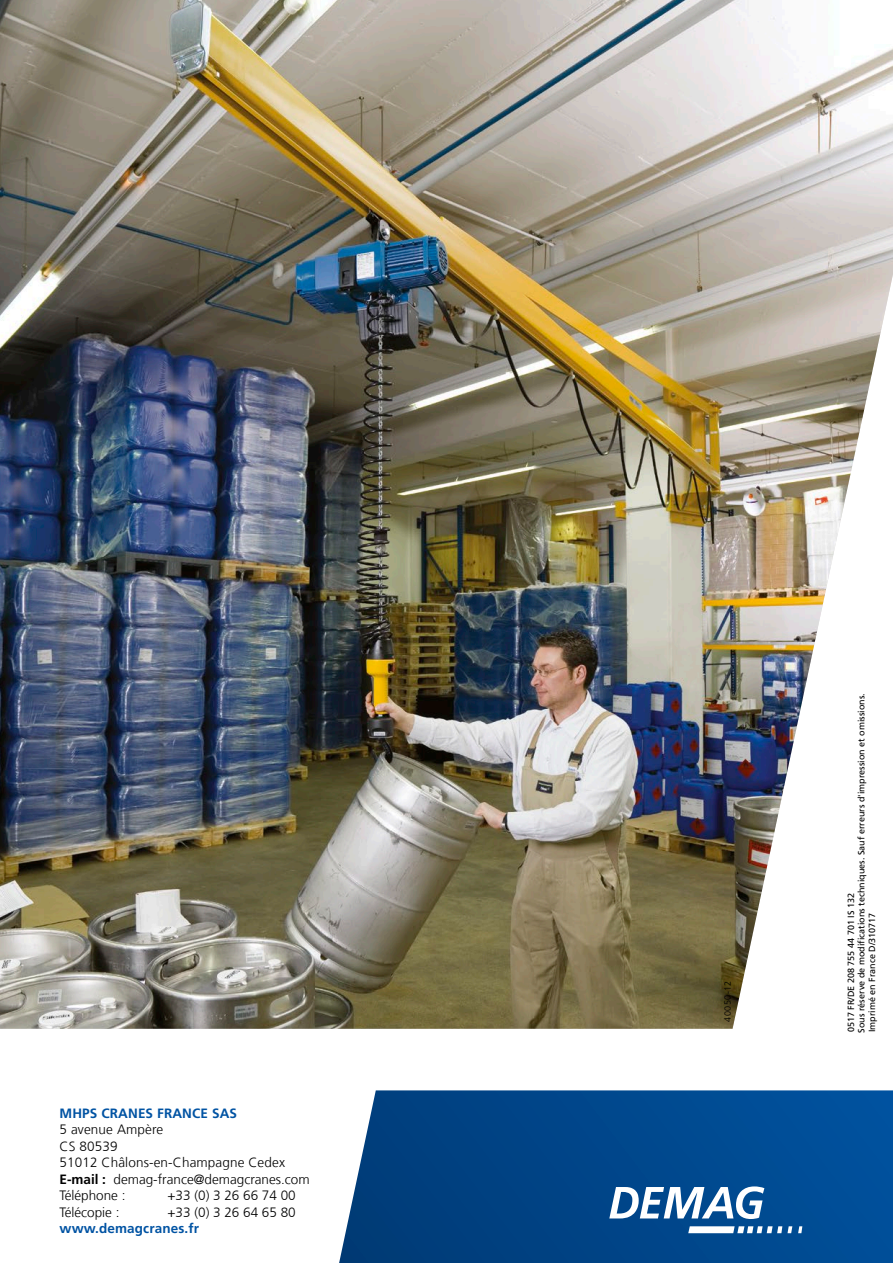
<style>
.page{position:relative;width:893px;height:1263px;background:#fff}
.page>*{position:absolute;margin:0;border:0;box-sizing:border-box;transform-origin:0 0}
.t1{font:300 13.5px/16.5px "Frutiger LT Com";color:#000}
.t2{font:700 13.5px "Frutiger LT Com";letter-spacing:.01em;color:#0053a3}
.t3{font:9px/10.5px "Frutiger LT Com";color:#000}
.t4{font:300 9px "Frutiger LT Com";letter-spacing:.05em;color:#000}
.s1{font-weight:700}
</style>
<div class="page">
<img style="left:0;top:0;width:893px;height:1029px">
<svg style="left:339px;top:1090px;width:554px;height:173px;background:#094d8e"></svg>
<svg style="left:609px;top:1186px;width:155px;height:33px"></svg>
<svg style="left:688px;top:1226px;width:104px;height:7px"></svg>
<svg style="left:798px;top:1226px;width:4px;height:7px"></svg>
<p class="t2" style="left:60px;top:1105px;width:179px">MHPS CRANES FRANCE SAS</p>
<p class="t1" style="left:60px;top:1121px;width:252px">5 avenue Ampère<br>CS 80539<br>51012 Châlons-en-Champagne Cedex<br><span class="s1">E-mail :</span> demag-france@demagcranes.com<br>Téléphone :</p>
<p class="t1" style="left:168px;top:1187px;width:130px">+33 (0) 3 26 66 74 00</p>
<p class="t1" style="left:60px;top:1204px;width:62px">Télécopie :</p>
<p class="t1" style="left:168px;top:1204px;width:130px">+33 (0) 3 26 64 65 80</p>
<p class="t2" style="left:60px;top:1220px;width:141px">www.demagcranes.fr</p>
<p class="t4" style="left:722px;top:1022px;width:43px;rotate:-90deg">40050-12</p>
<p class="t3" style="left:846px;top:1032px;width:341px;rotate:-90deg">0517 FR/DE 208 755 44 701 IS 132<br>Sous réserve de modifications techniques. Sauf erreurs d'impression et omissions.<br>Imprimé en France D/310717</p>
</div>
